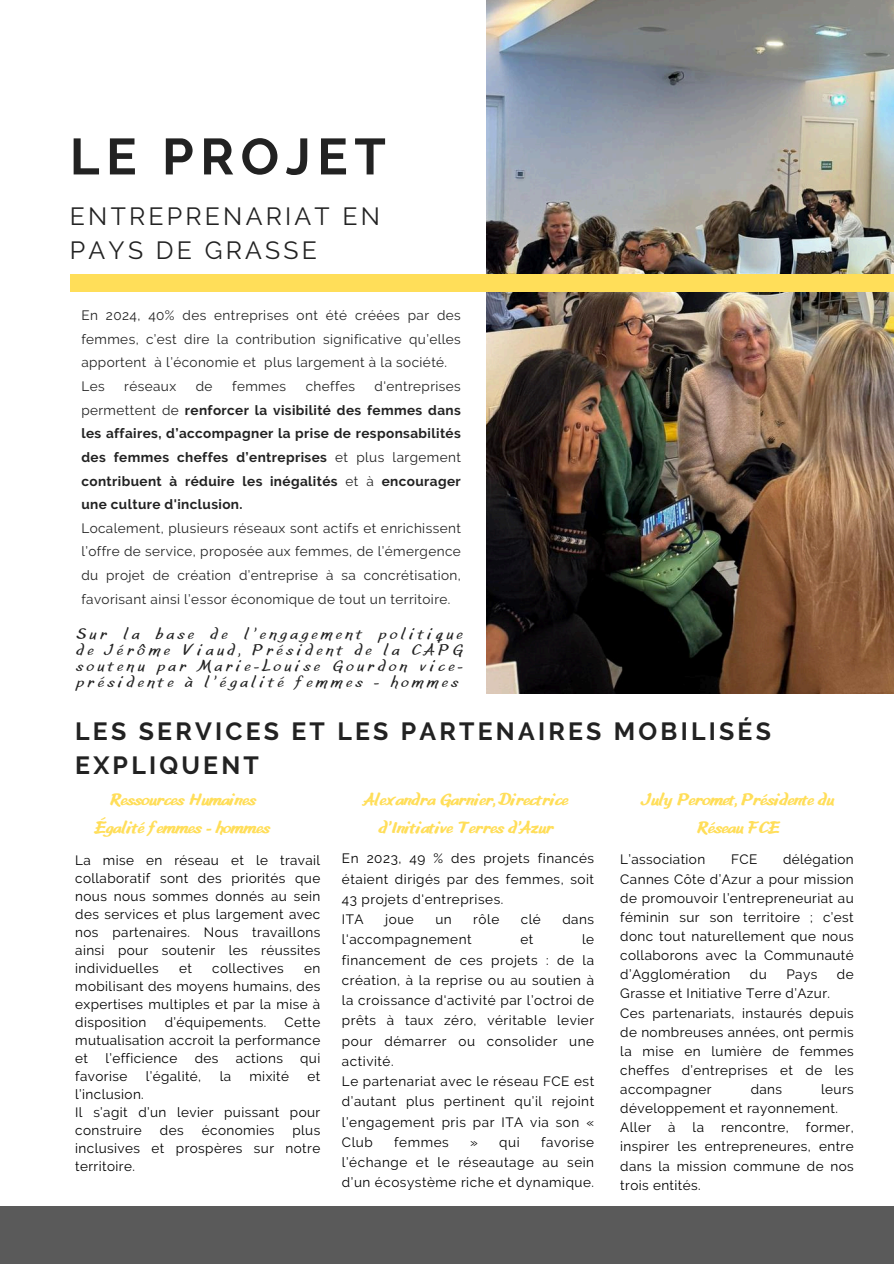
<style>
.page{position:relative;width:894px;height:1264px;background:#fff}
.page>*{position:absolute;margin:0;border:0;box-sizing:border-box;transform-origin:0 0}
.t1{font:700 50.7px "Raleway";letter-spacing:.13em;color:#222}
.t2{font:700 24.75px/33.8px "Raleway";letter-spacing:.13em;color:#222}
.t3{font:24.75px/33.8px "Raleway";letter-spacing:.13em;color:#222}
.t4{font:700 17.25px/28.2px "Leo Hand";letter-spacing:.03em;color:#ffde59;text-align:center}
.t5{font:16.5px/15.8px "Leo Hand";letter-spacing:.26em;color:#222;text-align:justify}
.t6{font:13.5px/18px "Raleway";letter-spacing:.03em;color:#000;text-align:justify}
.t7{font:13.5px/23.7px "Raleway";letter-spacing:.03em;color:#222;text-align:justify}
.t8{font:700 13.5px/23.7px "Raleway";letter-spacing:.03em;color:#222;text-align:justify}
.s1{font-weight:400}
</style>
<div class="page">
<img style="left:486px;top:0;width:407px;height:694px">
<div style="left:70px;top:275px;width:823px;height:17px;background:#ffde59"></div>
<div style="left:0;top:1206px;width:893px;height:57px;background:#5a5a5a"></div>
<h1 class="t1" style="left:70px;top:127px;width:317px">LE PROJET</h1>
<h3 class="t3" style="left:70px;top:199px;width:311px">ENTREPRENARIAT EN<br>PAYS DE GRASSE</h3>
<p class="t7" style="left:81px;top:303px;width:381px">En 2024, 40% des entreprises ont été créées par des femmes, c’est dire la contribution significative qu’elles apportent à l’économie et plus largement à la société.</p>
<p class="t7" style="left:81px;top:374px;width:25px">Les</p>
<p class="t7" style="left:124px;top:374px;width:53px">réseaux</p>
<p class="t7" style="left:196px;top:374px;width:18px">de</p>
<p class="t7" style="left:232px;top:374px;width:55px">femmes</p>
<p class="t7" style="left:305px;top:374px;width:51px">cheffes</p>
<p class="t8" style="left:81px;top:374px;width:381px;text-indent:293px"><span class="s1">d'entreprises permettent de</span> renforcer la visibilité des femmes dans les affaires, d’accompagner la prise de responsabilités des femmes cheffes d’entreprises <span class="s1">et plus largement </span>contribuent à réduire les inégalités <span class="s1">et à</span> encourager une culture d'inclusion.</p>
<p class="t7" style="left:81px;top:516px;width:381px">Localement, plusieurs réseaux sont actifs et enrichissent l’offre de service, proposée aux femmes, de l’émergence du projet de création d’entreprise à sa concrétisation, favorisant ainsi l’essor économique de tout un territoire.</p>
<p class="t5" style="left:76px;top:625px;width:387px">Sur la base de l’engagement politique de Jérôme Viaud, Président de la CAPG soutenu par Marie-Louise Gourdon vice&shy;présidente à l’égalité femmes - hommes</p>
<h4 class="t2" style="left:75px;top:714px;width:697px">LES SERVICES ET LES PARTENAIRES MOBILISÉS<br>EXPLIQUENT</h4>
<h2 class="t4" style="left:642px;top:785px;width:192px">July Peromet, Présidente du<br>Réseau FCE</h2>
<h4 class="t6" style="left:75px;top:851px;width:246px">La mise en réseau et le travail collaboratif sont des priorités que nous nous sommes donnés au sein des services et plus largement avec nos partenaires. Nous travaillons ainsi pour soutenir les réussites individuelles</h4>
<p class="t4" style="left:364px;top:785px;width:204px">Alexandra Garnier, Directrice d’Initiative Terres d’Azur</p>
<p class="t6" style="left:342px;top:848px;width:254px;line-height:20.2px">En 2023, 49 % des projets financés étaient dirigés par des femmes, soit 43 projets d'entreprises.</p>
<p class="t6" style="left:342px;top:910px;width:23px">ITA</p>
<p class="t6" style="left:385px;top:910px;width:30px">joue</p>
<p class="t6" style="left:435px;top:910px;width:18px">un</p>
<p class="t6" style="left:473px;top:910px;width:27px">rôle</p>
<p class="t6" style="left:520px;top:910px;width:22px">clé</p>
<p class="t6" style="left:562px;top:910px;width:33px">dans</p>
<p class="t6" style="left:342px;top:930px;width:131px">l'accompagnement</p>
<p class="t6" style="left:520px;top:930px;width:14px">et</p>
<p class="t4" style="left:96px;top:785px;width:175px">Ressources Humaines<br>Égalité femmes - hommes</p>
<h4 class="t6" style="left:620px;top:850px;width:235px;line-height:19px;text-indent:163px">délégation Cannes Côte d’Azur a pour mission de promouvoir l’entrepreneuriat au féminin sur son territoire ; c’est donc tout naturellement que nous collaborons avec la Communauté d’Agglomération</h4>
<h4 class="t6" style="left:620px;top:850px;width:86px">L’association</h4>
<h4 class="t6" style="left:730px;top:850px;width:28px">FCE</h4>
<p class="t6" style="left:342px;top:929px;width:254px;line-height:20.2px;text-indent:240px">le financement de ces projets : de la création, à la reprise ou au soutien à la croissance d'activité par l’octroi de prêts à taux zéro, véritable levier pour démarrer ou consolider une activité.</p>
<p class="t6" style="left:342px;top:1071px;width:254px;line-height:20.2px">Le partenariat avec le réseau FCE est d’autant plus pertinent qu’il rejoint l’engagement pris par ITA via son « Club</p>
<h4 class="t6" style="left:179px;top:959px;width:14px">et</h4>
<h4 class="t6" style="left:212px;top:959px;width:73px">collectives</h4>
<h4 class="t6" style="left:75px;top:959px;width:246px;text-indent:229px">en mobilisant des moyens humains, des expertises multiples et par la mise à disposition</h4>
<h4 class="t6" style="left:749px;top:965px;width:18px">du</h4>
<h4 class="t6" style="left:786px;top:965px;width:32px">Pays</h4>
<h4 class="t6" style="left:836px;top:965px;width:18px">de</h4>
<h4 class="t6" style="left:620px;top:984px;width:211px">Grasse et Initiative Terre d’Azur.</h4>
<p class="t6" style="left:620px;top:1003px;width:235px;line-height:19px">Ces partenariats, instaurés depuis de nombreuses années, ont permis la mise en lumière de femmes cheffes d’entreprises et de les accompagner</p>
<h4 class="t6" style="left:165px;top:1013px;width:103px">d’équipements.</h4>
<h4 class="t6" style="left:75px;top:1013px;width:246px;text-indent:209px">Cette mutualisation accroit la performance et</h4>
<h4 class="t6" style="left:105px;top:1049px;width:73px">l’efficience</h4>
<h4 class="t6" style="left:195px;top:1049px;width:25px">des</h4>
<h4 class="t6" style="left:236px;top:1049px;width:49px">actions</h4>
<h4 class="t6" style="left:300px;top:1049px;width:22px">qui</h4>
<h4 class="t6" style="left:75px;top:1067px;width:54px">favorise</h4>
<h4 class="t6" style="left:146px;top:1067px;width:57px">l’égalité,</h4>
<h4 class="t6" style="left:220px;top:1067px;width:13px">la</h4>
<h4 class="t6" style="left:249px;top:1067px;width:41px">mixité</h4>
<h4 class="t6" style="left:307px;top:1067px;width:14px">et</h4>
<h4 class="t6" style="left:75px;top:1085px;width:70px">l’inclusion.</h4>
<h4 class="t6" style="left:75px;top:1103px;width:246px">Il s’agit d’un levier puissant pour construire</h4>
<p class="t6" style="left:620px;top:1079px;width:235px;line-height:19px;text-indent:201px">leurs développement et rayonnement.</p>
<p class="t6" style="left:620px;top:1118px;width:32px">Aller</p>
<p class="t6" style="left:668px;top:1118px;width:9px">à</p>
<p class="t6" style="left:692px;top:1118px;width:13px">la</p>
<p class="t6" style="left:720px;top:1118px;width:69px">rencontre,</p>
<p class="t6" style="left:750px;top:1080px;width:33px">dans</p>
<p class="t6" style="left:620px;top:1118px;width:235px;line-height:19px;text-indent:185px">former, inspirer les entrepreneures, entre dans la mission commune de nos trois entités.</p>
<h4 class="t6" style="left:75px;top:1121px;width:246px;text-indent:217px">plus inclusives et prospères sur notre territoire.</h4>
<h4 class="t6" style="left:160px;top:1121px;width:25px">des</h4>
<h4 class="t6" style="left:202px;top:1121px;width:74px">économies</h4>
<p class="t6" style="left:342px;top:1131px;width:254px;line-height:20.2px;text-indent:199px">favorise l’échange et le réseautage au sein d’un écosystème riche et dynamique.</p>
<p class="t6" style="left:394px;top:1133px;width:56px">femmes</p>
<p class="t6" style="left:470px;top:1133px;width:51px">» qui</p>
</div>
